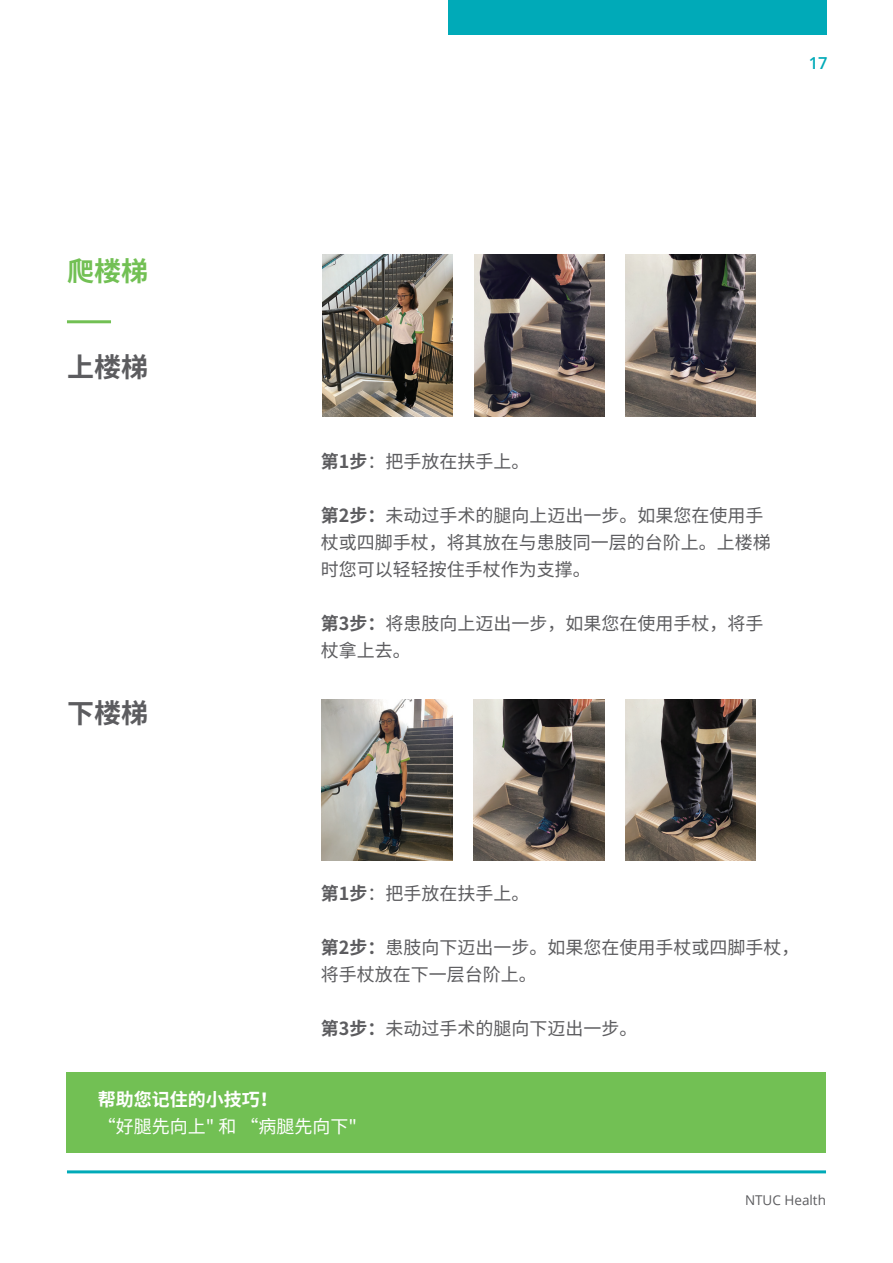
<style>
.page{position:relative;width:893px;height:1263px;background:#fff}
.page>*{position:absolute;margin:0;border:0;box-sizing:border-box;transform-origin:0 0}
.t1{font:700 27px "Noto Sans CJ Ksc";color:#5c5c5f}
.t2{font:700 27px "Noto Sans CJ Ksc";color:#72c054}
.t3{font:18px/27px "Noto Sans CJ Ksc";color:#5c5c5f}
.t4{font:18px "Noto Sans CJ Ksc";color:#fff}
.t5{font:700 18px "Noto Sans CJ Ksc";color:#fff}
.t6{font:600 16.5px "Open Sans";color:#00aab8}
.t7{font:13.5px "Open Sans";color:#5c5c5f}
.s1{font-weight:700}
</style>
<div class="page">
<img style="left:474px;top:255px;width:130px;height:161px">
<img style="left:322px;top:255px;width:130px;height:161px">
<img style="left:625px;top:255px;width:131px;height:161px">
<img style="left:474px;top:699px;width:130px;height:162px">
<img style="left:322px;top:699px;width:130px;height:162px">
<img style="left:625px;top:699px;width:130px;height:162px">
<hr style="left:67px;top:1170px;width:759px;height:3px;background:#00aab8">
<div style="left:448px;top:0;width:378px;height:34px;background:#00aab8"></div>
<div style="left:67px;top:1072px;width:759px;height:80px;background:#72c054"></div>
<hr style="left:67px;top:320px;width:44px;height:3px;background:#72c054">
<p class="t6" style="left:809px;top:52px;width:20px">17</p>
<h1 class="t2" style="left:67px;top:256px;width:83px">爬楼梯</h1>
<h1 class="t1" style="left:67px;top:352px;width:83px">上楼梯</h1>
<h1 class="t1" style="left:67px;top:698px;width:83px">下楼梯</h1>
<p class="t3" style="left:321px;top:448px;width:210px"><span class="s1">第1步</span>：把手放在扶手上。</p>
<p class="t3" style="left:321px;top:502px;width:451px"><span class="s1">第2步：</span>未动过手术的腿向上迈出一步。如果您在使用手杖或四脚手杖，将其放在与患肢同一层的台阶上。上楼梯时您可以轻轻按住手杖作为支撑。</p>
<p class="t3" style="left:321px;top:610px;width:444px"><span class="s1">第3步：</span>将患肢向上迈出一步，如果您在使用手杖，将手杖拿上去。</p>
<p class="t3" style="left:321px;top:880px;width:210px"><span class="s1">第1步</span>：把手放在扶手上。</p>
<p class="t3" style="left:321px;top:934px;width:480px"><span class="s1">第2步：</span>患肢向下迈出一步。如果您在使用手杖或四脚手杖，将手杖放在下一层台阶上。</p>
<p class="t3" style="left:321px;top:1015px;width:318px"><span class="s1">第3步：</span>未动过手术的腿向下迈出一步。</p>
<p class="t5" style="left:98px;top:1089px;width:181px">帮助您记住的小技巧！</p>
<p class="t4" style="left:98px;top:1116px;width:261px">“好腿先向上" 和 “病腿先向下"</p>
<p class="t7" style="left:745px;top:1191px;width:83px">NTUC Health</p>
</div>
